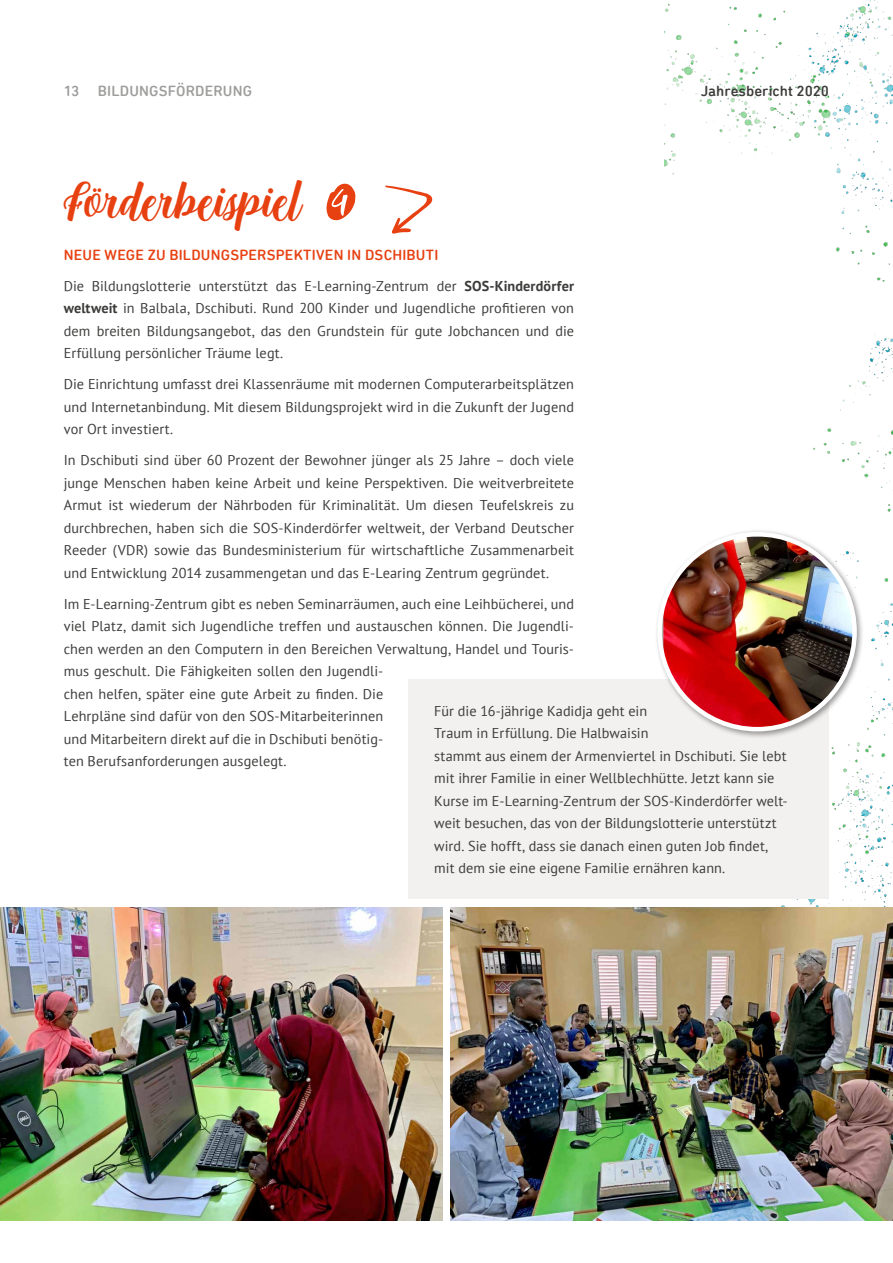
<style>
.page{position:relative;width:893px;height:1263px;background:#fff}
.page>*{position:absolute;margin:0;border:0;box-sizing:border-box;transform-origin:0 0}
.t1{font:67.2px "Esteh";color:#fff}
.t2{font:48.15px "Onadio";color:#e74011}
.t3{font:500 15px "DIN Next Rounded LT Pro";letter-spacing:.01em;color:#e74011}
.t4{font:500 15px "DIN Next Rounded LT Pro";letter-spacing:.01em;color:#9d9d9c}
.t5{font:500 15px "DIN Next Rounded LT Pro";letter-spacing:.005em;color:#3c3c3b}
.t6{font:14.25px/22.5px "PT Sans";letter-spacing:.005em;color:#3c3c3b;text-align:justify}
.s1{font-weight:700}
</style>
<div class="page">
<img style="left:665px;top:0;width:228px;height:907px">
<svg style="left:326px;top:184px;width:29px;height:36px"></svg>
<svg style="left:385px;top:185px;width:48px;height:49px"></svg>
<img style="left:0;top:907px;width:442px;height:313px">
<img style="left:451px;top:907px;width:442px;height:313px">
<div style="left:409px;top:679px;width:420px;height:219px;background:#f3f1f0"></div>
<div style="left:654px;top:529px;width:210px;height:210px;background:#000;opacity:.4"></div>
<img style="left:663px;top:536px;width:192px;height:193px">
<div style="left:657px;top:532px;width:200px;height:199px;border:4px solid #fff;border-radius:50%"></div>
<p class="t4" style="left:64px;top:82px;width:190px">13 BILDUNGSFÖRDERUNG</p>
<p class="t5" style="left:701px;top:82px;width:130px">Jahresbericht 2020</p>
<h2 class="t2" style="left:64px;top:174px;width:240px">Förderbeispiel</h2>
<h1 class="t1" style="left:332px;top:160px;width:18px">4</h1>
<p class="t3" style="left:64px;top:246px;width:376px">NEUE WEGE ZU BILDUNGSPERSPEKTIVEN IN DSCHIBUTI</p>
<p class="t6" style="left:64px;top:274px;width:512px">Die Bildungslotterie unterstützt das E-Learning-Zentrum der <span class="s1">SOS-Kinderdörfer weltweit</span> in Balbala, Dschibuti. Rund 200 Kinder und Jugendliche profitieren von dem breiten Bildungsangebot, das den Grundstein für gute Jobchancen und die Erfüllung persönlicher Träume legt.</p>
<p class="t6" style="left:64px;top:372px;width:512px">Die Einrichtung umfasst drei Klassenräume mit modernen Computerarbeitsplätzen und Internetanbindung. Mit diesem Bildungsprojekt wird in die Zukunft der Jugend vor Ort investiert.</p>
<p class="t6" style="left:64px;top:448px;width:512px">In Dschibuti sind über 60 Prozent der Bewohner jünger als 25 Jahre – doch viele junge Menschen haben keine Arbeit und keine Perspektiven. Die weitverbreitete Armut ist wiederum der Nährboden für Kriminalität. Um diesen Teufelskreis zu durchbrechen, haben sich die SOS-Kinderdörfer weltweit, der Verband Deutscher Reeder (VDR) sowie das Bundesministerium für wirtschaftliche Zusammenarbeit und Entwicklung 2014 zusammengetan und das E-Learing Zentrum gegründet.</p>
<p class="t6" style="left:64px;top:592px;width:512px;text-align:left">Im E-Learning-Zentrum gibt es neben Seminarräumen, auch eine Leihbücherei, und viel Platz, damit sich Jugendliche treffen und austauschen können. Die Jugendli&shy;chen werden an den Computern in den Bereichen Verwaltung, Handel und Touris&shy;mus geschult. Die Fähigkeiten sollen den Jugendli-<br>chen helfen, später eine gute Arbeit zu finden. Die<br>Lehrpläne sind dafür von den SOS-Mitarbeiterinnen<br>und Mitarbeitern direkt auf die in Dschibuti benötig-<br>ten Berufsanforderungen ausgelegt.</p>
<p class="t6" style="left:434px;top:699px;width:355px;text-align:left">Für die 16-jährige Kadidja geht ein<br>Traum in Erfüllung. Die Halbwaisin<br>stammt aus einem der Armenviertel in Dschibuti. Sie lebt mit ihrer Familie in einer Wellblechhütte. Jetzt kann sie Kurse im E-Learning-Zentrum der SOS-Kinderdörfer welt&shy;weit besuchen, das von der Bildungslotterie unterstützt wird. Sie hofft, dass sie danach einen guten Job findet, mit dem sie eine eigene Familie ernähren kann.</p>
</div>
